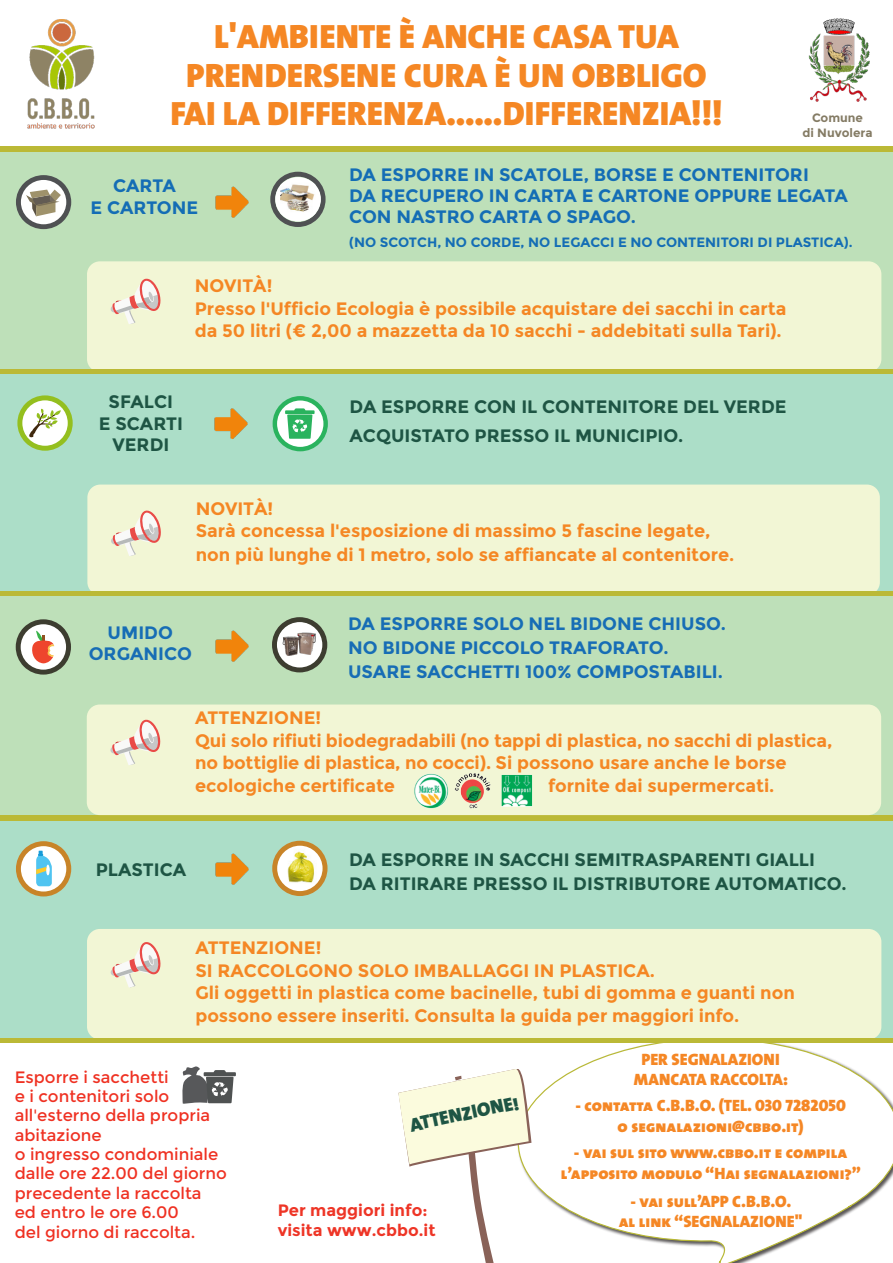
<style>
.page{position:relative;width:893px;height:1263px;background:#fff}
.page>*{position:absolute;margin:0;border:0;box-sizing:border-box;transform-origin:0 0}
.t1{font:900 33.9px "The Mix";color:#f58724}
.Paragrafo_base{font:19.35px "The Mix Black Caps";color:#1e5544}
.Paragrafo_base-2{font:700 18px/22.5px "Montserrat";color:#f58724}
.Paragrafo_base-3{font:700 18px "Montserrat";color:#1e5544}
.Paragrafo_base-4{font:700 18px/21px "Montserrat";color:#146db5}
.Paragrafo_base-5{font:700 18px "Montserrat";color:#176db5}
.Paragrafo_base-6{font:16.5px "The Mix Black Caps";color:#f58725}
.Arabo{font:16.5px/19.4px "Montserrat";color:#ef3122}
.Arabo-2{font:700 16.5px "Montserrat";color:#ee3526}
.Paragrafo_base-7{font:16.5px "The Mix Black Caps";letter-spacing:-.02em;color:#f58725}
.t2{font:700 13.5px "Montserrat";color:#146db5}
.t3{font:700 12px "Montserrat";color:#847b64}
</style>
<div class="page">
<svg style="left:531px;top:1043px;width:362px;height:220px"></svg>
<div style="left:0;top:818px;width:893px;height:222px;background:#acdec8"></div>
<div style="left:0;top:370px;width:893px;height:223px;background:#acdec8"></div>
<div style="left:0;top:149px;width:893px;height:220px;background:#bee0b9"></div>
<img style="left:27px;top:19px;width:68px;height:110px">
<svg style="left:16px;top:841px;width:55px;height:55px"></svg>
<svg style="left:16px;top:175px;width:55px;height:54px"></svg>
<div style="left:0;top:146px;width:893px;height:5px;background:#bbb936"></div>
<svg style="left:272px;top:841px;width:55px;height:55px"></svg>
<svg style="left:270px;top:172px;width:56px;height:55px"></svg>
<div style="left:275px;top:177px;width:46px;height:44px;background:#fff;border-radius:50%"></div>
<img style="left:280px;top:183px;width:35px;height:38px">
<img style="left:215px;top:186px;width:34px;height:32px">
<img style="left:215px;top:853px;width:34px;height:32px">
<div style="left:87px;top:261px;width:794px;height:111px;background:#f2f6d5;border-radius:13px"></div>
<svg style="left:275px;top:398px;width:50px;height:51px"></svg>
<div style="left:273px;top:396px;width:55px;height:55px;border:4px solid #2ab35e;border-radius:50%"></div>
<svg style="left:398px;top:1069px;width:133px;height:194px"></svg>
<img style="left:214px;top:408px;width:34px;height:31px">
<img style="left:808px;top:18px;width:62px;height:84px">
<svg style="left:112px;top:278px;width:49px;height:46px"></svg>
<div style="left:87px;top:929px;width:794px;height:110px;background:#f2f6d5;border-radius:13px"></div>
<svg style="left:112px;top:942px;width:49px;height:45px"></svg>
<svg style="left:17px;top:395px;width:56px;height:56px"></svg>
<div style="left:87px;top:485px;width:793px;height:110px;background:#f2f6d5;border-radius:13px"></div>
<div style="left:111px;top:537px;width:8px;height:8px;background:#d2d3ca;border-radius:3px"></div>
<svg style="left:112px;top:510px;width:49px;height:46px"></svg>
<div style="left:0;top:369px;width:893px;height:5px;background:#bbb936"></div>
<hr style="left:0;top:591px;width:893px;height:4px;background:#bbb936">
<div style="left:0;top:815px;width:893px;height:5px;background:#bbb936"></div>
<div style="left:0;top:1038px;width:893px;height:5px;background:#bbb936"></div>
<svg style="left:285px;top:408px;width:30px;height:31px"></svg>
<svg style="left:182px;top:1066px;width:54px;height:38px"></svg>
<div style="left:0;top:596px;width:893px;height:218px;background:#bee0b9"></div>
<svg style="left:16px;top:619px;width:55px;height:56px"></svg>
<svg style="left:272px;top:617px;width:55px;height:55px"></svg>
<div style="left:278px;top:623px;width:43px;height:43px;background:#fff;border-radius:50%"></div>
<img style="left:281px;top:629px;width:39px;height:27px">
<img style="left:215px;top:630px;width:34px;height:32px">
<div style="left:87px;top:704px;width:794px;height:111px;background:#f2f6d5;border-radius:13px"></div>
<img style="left:414px;top:773px;width:119px;height:36px">
<svg style="left:112px;top:719px;width:49px;height:46px"></svg>
<p class="t1" style="left:214px;top:8px;width:466px">L'AMBIENTE È ANCHE CASA TUA</p>
<p class="t1" style="left:186px;top:46px;width:522px">PRENDERSENE CURA È UN OBBLIGO</p>
<p class="t1" style="left:170px;top:85px;width:554px">FAI LA DIFFERENZA......DIFFERENZIA!!!</p>
<p class="t3" style="left:812px;top:110px;width:53px">Comune</p>
<p class="t3" style="left:803px;top:125px;width:71px">di Nuvolera</p>
<p class="Paragrafo_base-4" style="left:113px;top:175px;width:64px">CARTA</p>
<p class="Paragrafo_base-4" style="left:91px;top:197px;width:109px">E CARTONE</p>
<p class="Paragrafo_base-4" style="left:349px;top:164px;width:461px">DA ESPORRE IN SCATOLE, BORSE E CONTENITORI</p>
<p class="Paragrafo_base-4" style="left:349px;top:185px;width:500px">DA RECUPERO IN CARTA E CARTONE OPPURE LEGATA<br>CON NASTRO CARTA O SPAGO.</p>
<p class="t2" style="left:349px;top:234px;width:505px">(NO SCOTCH, NO CORDE, NO LEGACCI E NO CONTENITORI DI PLASTICA).</p>
<p class="Paragrafo_base-2" style="left:195px;top:275px;width:79px">NOVITÀ!</p>
<p class="Paragrafo_base-2" style="left:195px;top:297px;width:593px">Presso l'Ufficio Ecologia è possibile acquistare dei sacchi in carta</p>
<p class="Paragrafo_base-2" style="left:195px;top:320px;width:588px">da 50 litri (€ 2,00 a mazzetta da 10 sacchi - addebitati sulla Tari).</p>
<p class="Paragrafo_base-3" style="left:109px;top:391px;width:66px">SFALCI</p>
<p class="Paragrafo_base-3" style="left:99px;top:412px;width:86px">E SCARTI</p>
<p class="Paragrafo_base-3" style="left:112px;top:434px;width:58px">VERDI</p>
<p class="Paragrafo_base-3" style="left:349px;top:396px;width:439px">DA ESPORRE CON IL CONTENITORE DEL VERDE</p>
<p class="Paragrafo_base-3" style="left:349px;top:425px;width:335px">ACQUISTATO PRESSO IL MUNICIPIO.</p>
<p class="Paragrafo_base-2" style="left:196px;top:497px;width:79px">NOVITÀ!</p>
<p class="Paragrafo_base-2" style="left:196px;top:520px;width:516px">Sarà concessa l'esposizione di massimo 5 fascine legate,</p>
<p class="Paragrafo_base-2" style="left:196px;top:544px;width:540px">non più lunghe di 1 metro, solo se affiancate al contenitore.</p>
<p class="Paragrafo_base-5" style="left:108px;top:622px;width:67px">UMIDO</p>
<p class="Paragrafo_base-5" style="left:89px;top:643px;width:105px">ORGANICO</p>
<p class="Paragrafo_base-5" style="left:348px;top:613px;width:379px">DA ESPORRE SOLO NEL BIDONE CHIUSO.</p>
<p class="Paragrafo_base-5" style="left:348px;top:637px;width:322px">NO BIDONE PICCOLO TRAFORATO.</p>
<p class="Paragrafo_base-5" style="left:348px;top:661px;width:376px">USARE SACCHETTI 100% COMPOSTABILI.</p>
<p class="Paragrafo_base-2" style="left:195px;top:706px;width:128px">ATTENZIONE!</p>
<p class="Paragrafo_base-2" style="left:195px;top:729px;width:639px">Qui solo rifiuti biodegradabili (no tappi di plastica, no sacchi di plastica, no bottiglie di plastica, no cocci). Si possono usare anche le borse</p>
<p class="Paragrafo_base-2" style="left:195px;top:774px;width:201px">ecologiche certificate</p>
<p class="Paragrafo_base-2" style="left:548px;top:774px;width:228px">fornite dai supermercati.</p>
<p class="Paragrafo_base-3" style="left:96px;top:859px;width:92px">PLASTICA</p>
<p class="Paragrafo_base-3" style="left:349px;top:848px;width:467px">DA ESPORRE IN SACCHI SEMITRASPARENTI GIALLI</p>
<p class="Paragrafo_base-3" style="left:349px;top:872px;width:499px">DA RITIRARE PRESSO IL DISTRIBUTORE AUTOMATICO.</p>
<p class="Paragrafo_base-2" style="left:195px;top:936px;width:128px">ATTENZIONE!</p>
<p class="Paragrafo_base-2" style="left:195px;top:959px;width:461px">SI RACCOLGONO SOLO IMBALLAGGI IN PLASTICA.</p>
<p class="Paragrafo_base-2" style="left:195px;top:981px;width:601px">Gli oggetti in plastica come bacinelle, tubi di gomma e guanti non possono essere inseriti. Consulta la guida per maggiori info.</p>
<p class="Arabo" style="left:15px;top:1067px;width:156px">Esporre i sacchetti</p>
<p class="Arabo" style="left:15px;top:1087px;width:197px">e i contenitori solo all'esterno della propria abitazione</p>
<p class="Arabo" style="left:15px;top:1145px;width:205px">o ingresso condominiale</p>
<p class="Arabo" style="left:15px;top:1164px;width:214px">dalle ore 22.00 del giorno</p>
<p class="Arabo" style="left:15px;top:1183px;width:188px">precedente la raccolta</p>
<p class="Arabo" style="left:15px;top:1203px;width:166px">ed entro le ore 6.00</p>
<p class="Arabo" style="left:15px;top:1222px;width:182px">del giorno di raccolta.</p>
<p class="Paragrafo_base" style="left:407px;top:1109px;width:112px;rotate:-12deg">ATTENZIONE!</p>
<p class="Arabo-2" style="left:278px;top:1201px;width:151px">Per maggiori info:</p>
<p class="Arabo-2" style="left:278px;top:1220px;width:159px">visita www.cbbo.it</p>
<p class="Paragrafo_base-6" style="left:641px;top:1045px;width:140px">PER SEGNALAZIONI</p>
<p class="Paragrafo_base-7" style="left:634px;top:1065px;width:156px">MANCATA RACCOLTA:</p>
<p class="Paragrafo_base-6" style="left:575px;top:1092px;width:272px">- contatta C.B.B.O. (TEL. 030 7282050</p>
<p class="Paragrafo_base-6" style="left:618px;top:1112px;width:188px">o segnalazioni@cbbo.it)</p>
<p class="Paragrafo_base-6" style="left:574px;top:1138px;width:275px">- vai sul sito www.cbbo.it e compila</p>
<p class="Paragrafo_base-6" style="left:561px;top:1159px;width:302px">l’apposito modulo “Hai segnalazioni?”</p>
<p class="Paragrafo_base-6" style="left:630px;top:1187px;width:162px">- vai sull’APP C.B.B.O.</p>
<p class="Paragrafo_base-6" style="left:619px;top:1207px;width:185px">al link “SEGNALAZIONE"</p>
</div>
